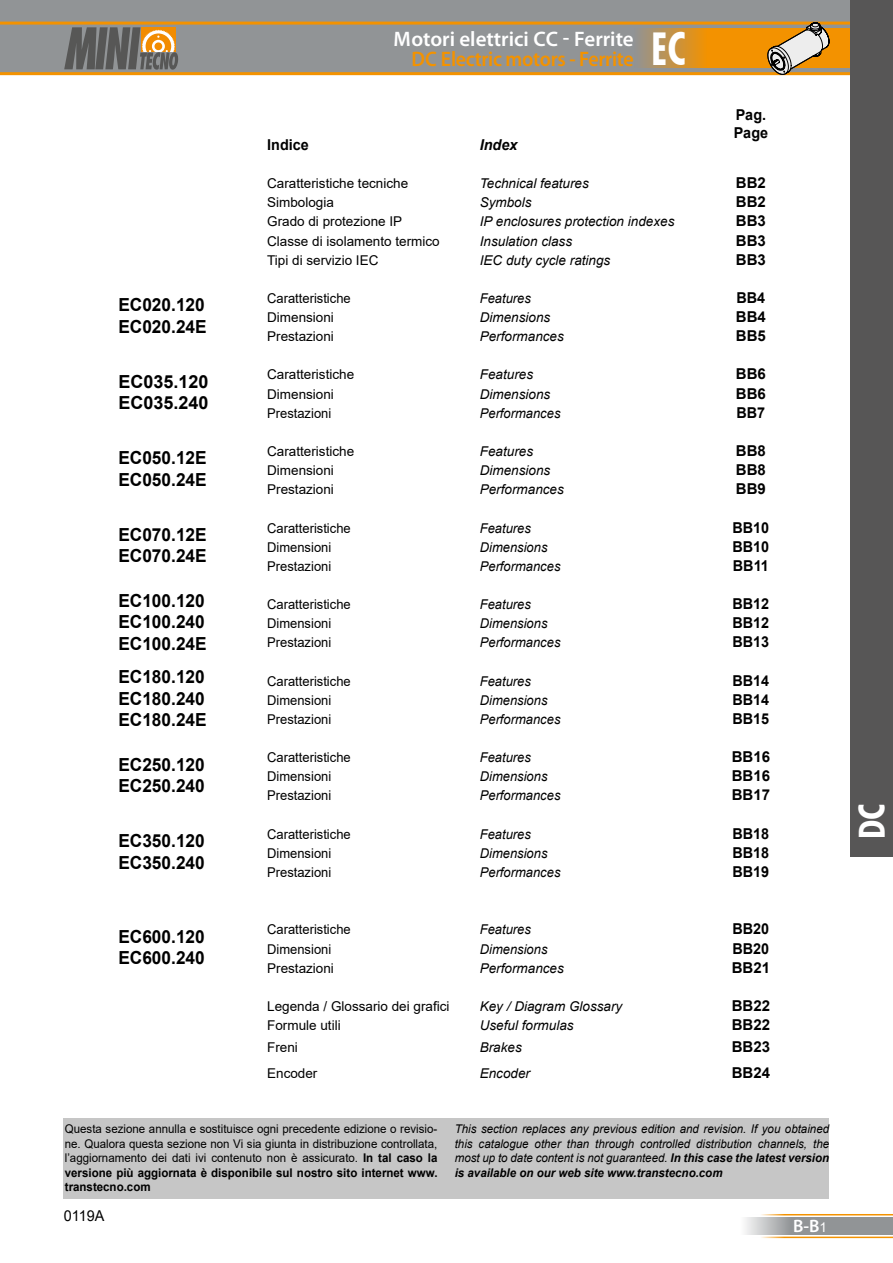
<style>
.page{position:relative;width:893px;height:1263px;background:#fff}
.page>*{position:absolute;margin:0;border:0;box-sizing:border-box;transform-origin:0 0}
.t1{font:700 condensed 36px "Futura BT";color:#fff}
.t2{font:600 21px/19.5px "Myriad Pro";letter-spacing:-.005em;color:#fff}
.t3{font:700 18px/21.6px "Arial";color:#000;scale:.96 1}
.t4{font:700 18px/21.6px "Arial";color:#000}
.t5{font:600 18px "Myriad Pro";color:#fff}
.t6{font:700 15px/18px "Arial";color:#000;scale:.96 1}
.t7{font:700 15px "Arial";color:#000}
.t8{font:15px "Arial";color:#000;scale:.96 1}
.t9{font:italic 700 15px "Arial";color:#000;scale:.96 1}
.t10{font:13.5px "Arial";color:#000}
.t11{font:13.5px "Arial";color:#000;scale:.96 1}
.t12{font:italic 13.5px "Arial";color:#000}
.t13{font:italic 13.5px "Arial";color:#000;scale:.96 1}
.t14{font:12px/14.4px "Arial";color:#000;text-align:justify;scale:.96 1}
.t15{font:italic 12px/14.4px "Arial";color:#000;text-align:justify;scale:.96 1}
.s1{color:#f39200}
.s2{font-family:"Futura BT";font-weight:700;font-stretch:condensed;font-size:45.3px}
.s3{font-weight:700}
.s4{font-family:"Arial";font-weight:400;font-size:13.5px}
</style>
<div class="page">
<div style="left:0;top:0;width:893px;height:74px;background:#919496"></div>
<hr style="left:0;top:72px;width:893px;height:3px;background:#f39200">
<hr style="left:0;top:22px;width:893px;height:3px;background:#f39200">
<svg style="left:639px;top:28px;width:211px;height:40px;background:#dd921f"></svg>
<svg style="left:767px;top:23px;width:62px;height:52px"></svg>
<svg style="left:64px;top:27px;width:114px;height:43px"></svg>
<hr style="left:751px;top:1236px;width:142px;height:2px;background:#f39200">
<hr style="left:751px;top:1214px;width:142px;height:1px;background:#f39200">
<svg style="left:745px;top:1217px;width:148px;height:18px;background:#a0a3a4"></svg>
<div style="left:850px;top:0;width:43px;height:857px;background:#575656"></div>
<div style="left:64px;top:1118px;width:765px;height:81px;background:#c6c6c6"></div>
<h2 class="t2" style="left:411px;top:29px;width:276px;text-indent:-18px">Motori elettrici CC - Ferrite<br><span class="s1">DC Electric motors - Ferrite</span> <span class="s2">EC</span></h2>
<h3 class="t3" style="left:118px;top:294px;width:94px">EC020.120<br>EC020.24E</h3>
<h3 class="t4" style="left:118px;top:371px;width:92px">EC035.120<br>EC035.240</h3>
<h3 class="t3" style="left:118px;top:447px;width:94px">EC050.12E<br>EC050.24E</h3>
<h3 class="t3" style="left:118px;top:524px;width:94px">EC070.12E<br>EC070.24E</h3>
<p class="t6" style="left:734px;top:106px;width:37px">Pag.<br>Page</p>
<p class="t6" style="left:267px;top:136px;width:45px">Indice</p>
<p class="t9" style="left:480px;top:135px;width:41px">Index</p>
<p class="t10" style="left:267px;top:174px;width:143px">Caratteristiche tecniche</p>
<p class="t12" style="left:480px;top:175px;width:111px">Technical features</p>
<p class="t7" style="left:736px;top:172px;width:31px">BB2</p>
<p class="t10" style="left:267px;top:193px;width:68px">Simbologia</p>
<p class="t12" style="left:480px;top:194px;width:53px">Symbols</p>
<p class="t7" style="left:736px;top:191px;width:31px">BB2</p>
<p class="t10" style="left:267px;top:212px;width:137px">Grado di protezione IP</p>
<p class="t12" style="left:480px;top:213px;width:196px">IP enclosures protection indexes</p>
<p class="t7" style="left:736px;top:211px;width:31px">BB3</p>
<p class="t10" style="left:267px;top:231px;width:174px">Classe di isolamento termico</p>
<p class="t12" style="left:480px;top:232px;width:94px">Insulation class</p>
<p class="t7" style="left:736px;top:230px;width:31px">BB3</p>
<p class="t10" style="left:267px;top:251px;width:113px">Tipi di servizio IEC</p>
<p class="t12" style="left:480px;top:251px;width:132px">IEC duty cycle ratings</p>
<p class="t7" style="left:736px;top:249px;width:31px">BB3</p>
<p class="t11" style="left:267px;top:289px;width:89px">Caratteristiche</p>
<p class="t13" style="left:480px;top:289px;width:55px">Features</p>
<p class="t6" style="left:736px;top:289px;width:32px">BB4</p>
<p class="t10" style="left:267px;top:308px;width:68px">Dimensioni</p>
<p class="t12" style="left:480px;top:309px;width:72px">Dimensions</p>
<p class="t7" style="left:736px;top:306px;width:31px">BB4</p>
<p class="t10" style="left:267px;top:327px;width:68px">Prestazioni</p>
<p class="t12" style="left:480px;top:328px;width:86px">Performances</p>
<p class="t7" style="left:736px;top:325px;width:31px">BB5</p>
<p class="t10" style="left:267px;top:365px;width:89px">Caratteristiche</p>
<p class="t12" style="left:480px;top:366px;width:55px">Features</p>
<p class="t7" style="left:736px;top:364px;width:31px">BB6</p>
<p class="t10" style="left:267px;top:385px;width:68px">Dimensioni</p>
<p class="t12" style="left:480px;top:385px;width:72px">Dimensions</p>
<p class="t7" style="left:736px;top:383px;width:31px">BB6</p>
<p class="t11" style="left:267px;top:404px;width:68px">Prestazioni</p>
<p class="t13" style="left:480px;top:404px;width:86px">Performances</p>
<p class="t6" style="left:736px;top:404px;width:32px">BB7</p>
<p class="t10" style="left:267px;top:442px;width:89px">Caratteristiche</p>
<p class="t12" style="left:480px;top:442px;width:55px">Features</p>
<p class="t7" style="left:736px;top:440px;width:31px">BB8</p>
<p class="t10" style="left:267px;top:461px;width:68px">Dimensioni</p>
<p class="t12" style="left:480px;top:462px;width:72px">Dimensions</p>
<p class="t7" style="left:736px;top:459px;width:31px">BB8</p>
<p class="t10" style="left:267px;top:480px;width:68px">Prestazioni</p>
<p class="t12" style="left:480px;top:481px;width:86px">Performances</p>
<p class="t7" style="left:736px;top:478px;width:31px">BB9</p>
<p class="t11" style="left:267px;top:518px;width:89px">Caratteristiche</p>
<p class="t13" style="left:480px;top:519px;width:55px">Features</p>
<p class="t6" style="left:732px;top:518px;width:40px">BB10</p>
<p class="t11" style="left:267px;top:538px;width:68px">Dimensioni</p>
<p class="t13" style="left:480px;top:538px;width:72px">Dimensions</p>
<p class="t6" style="left:732px;top:538px;width:40px">BB10</p>
<p class="t11" style="left:267px;top:557px;width:68px">Prestazioni</p>
<p class="t13" style="left:480px;top:557px;width:86px">Performances</p>
<p class="t6" style="left:733px;top:557px;width:39px">BB11</p>
<h3 class="t3" style="left:118px;top:590px;width:94px;text-align:justify">EC100.120<br>EC100.240<br>EC100.24E</h3>
<p class="t11" style="left:267px;top:595px;width:89px">Caratteristiche</p>
<p class="t13" style="left:480px;top:596px;width:55px">Features</p>
<p class="t6" style="left:732px;top:595px;width:40px">BB12</p>
<p class="t11" style="left:267px;top:614px;width:68px">Dimensioni</p>
<p class="t13" style="left:480px;top:615px;width:72px">Dimensions</p>
<p class="t6" style="left:732px;top:614px;width:40px">BB12</p>
<p class="t11" style="left:267px;top:633px;width:68px">Prestazioni</p>
<p class="t13" style="left:480px;top:634px;width:86px">Performances</p>
<p class="t6" style="left:732px;top:633px;width:40px">BB13</p>
<h3 class="t3" style="left:118px;top:666px;width:94px;text-align:justify">EC180.120<br>EC180.240<br>EC180.24E</h3>
<p class="t11" style="left:267px;top:672px;width:89px">Caratteristiche</p>
<p class="t13" style="left:480px;top:672px;width:55px">Features</p>
<p class="t6" style="left:732px;top:671px;width:40px">BB14</p>
<p class="t11" style="left:267px;top:691px;width:68px">Dimensioni</p>
<p class="t13" style="left:480px;top:691px;width:72px">Dimensions</p>
<p class="t6" style="left:732px;top:691px;width:40px">BB14</p>
<p class="t11" style="left:267px;top:710px;width:68px">Prestazioni</p>
<p class="t13" style="left:480px;top:710px;width:86px">Performances</p>
<p class="t6" style="left:732px;top:710px;width:40px">BB15</p>
<h3 class="t3" style="left:118px;top:754px;width:92px">EC250.120<br>EC250.240</h3>
<h3 class="t3" style="left:118px;top:830px;width:92px">EC350.120<br>EC350.240</h3>
<h3 class="t3" style="left:118px;top:926px;width:92px">EC600.120<br>EC600.240</h3>
<p class="t11" style="left:267px;top:748px;width:89px">Caratteristiche</p>
<p class="t13" style="left:480px;top:749px;width:55px">Features</p>
<p class="t7" style="left:732px;top:746px;width:40px">BB16</p>
<p class="t11" style="left:267px;top:767px;width:68px">Dimensioni</p>
<p class="t13" style="left:480px;top:768px;width:72px">Dimensions</p>
<p class="t7" style="left:732px;top:765px;width:40px">BB16</p>
<p class="t11" style="left:267px;top:786px;width:68px">Prestazioni</p>
<p class="t13" style="left:480px;top:787px;width:86px">Performances</p>
<p class="t7" style="left:732px;top:785px;width:40px">BB17</p>
<p class="t11" style="left:267px;top:825px;width:89px">Caratteristiche</p>
<p class="t13" style="left:480px;top:825px;width:55px">Features</p>
<p class="t6" style="left:732px;top:825px;width:40px">BB18</p>
<p class="t11" style="left:267px;top:844px;width:68px">Dimensioni</p>
<p class="t13" style="left:480px;top:844px;width:72px">Dimensions</p>
<p class="t6" style="left:732px;top:844px;width:40px">BB18</p>
<p class="t11" style="left:267px;top:863px;width:68px">Prestazioni</p>
<p class="t13" style="left:480px;top:863px;width:86px">Performances</p>
<p class="t6" style="left:732px;top:863px;width:40px">BB19</p>
<p class="t11" style="left:267px;top:920px;width:89px">Caratteristiche</p>
<p class="t13" style="left:480px;top:921px;width:55px">Features</p>
<p class="t6" style="left:732px;top:920px;width:40px">BB20</p>
<p class="t11" style="left:267px;top:939px;width:68px">Dimensioni</p>
<p class="t13" style="left:480px;top:940px;width:72px">Dimensions</p>
<p class="t6" style="left:732px;top:939px;width:40px">BB20</p>
<p class="t10" style="left:267px;top:959px;width:68px">Prestazioni</p>
<p class="t12" style="left:480px;top:959px;width:86px">Performances</p>
<p class="t7" style="left:732px;top:957px;width:40px">BB21</p>
<p class="t10" style="left:267px;top:997px;width:184px">Legenda / Glossario dei grafici</p>
<p class="t12" style="left:480px;top:997px;width:144px">Key / Diagram Glossary</p>
<p class="t7" style="left:732px;top:995px;width:40px">BB22</p>
<p class="t10" style="left:267px;top:1016px;width:75px">Formule utili</p>
<p class="t12" style="left:480px;top:1016px;width:95px">Useful formulas</p>
<p class="t7" style="left:732px;top:1014px;width:40px">BB22</p>
<p class="t10" style="left:267px;top:1038px;width:32px">Freni</p>
<p class="t12" style="left:480px;top:1039px;width:44px">Brakes</p>
<p class="t7" style="left:732px;top:1036px;width:40px">BB23</p>
<p class="t10" style="left:267px;top:1064px;width:52px">Encoder</p>
<p class="t12" style="left:480px;top:1064px;width:52px">Encoder</p>
<p class="t7" style="left:732px;top:1062px;width:40px">BB24</p>
<p class="t14" style="left:65px;top:1122px;width:390px">Questa sezione annulla e sostituisce ogni precedente edizione o revisio&shy;ne. Qualora questa sezione non Vi sia giunta in distribuzione controllata, l’aggiornamento dei dati ivi contenuto non è assicurato. <span class="s3">In tal caso la versione più aggiornata è disponibile sul nostro sito internet www. transtecno.com</span></p>
<p class="t15" style="left:455px;top:1122px;width:392px">This section replaces any previous edition and revision. If you obtained this catalogue other than through controlled distribution channels, the most up to date content is not guaranteed. <span class="s3">In this case the latest version is available on our web site www.transtecno.com</span></p>
<p class="t8" style="left:64px;top:1205px;width:44px">0119A</p>
<h3 class="t5" style="left:793px;top:1214px;width:36px">B-B<span class="s4">1</span></h3>
<h1 class="t1" style="left:850px;top:839px;width:37px;rotate:-90deg">DC</h1>
</div>
